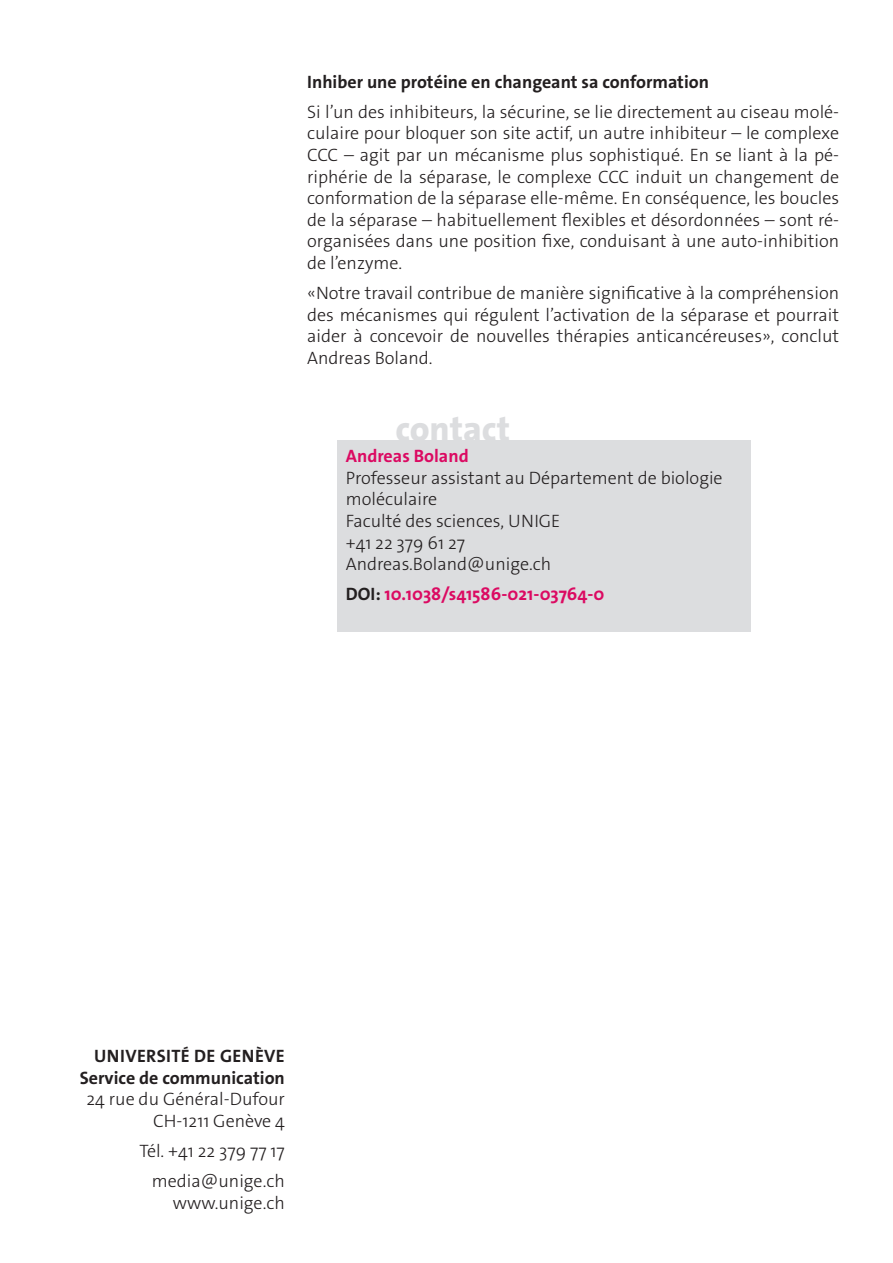
<style>
.page{position:relative;width:893px;height:1263px;background:#fff}
.page>*{position:absolute;margin:0;border:0;box-sizing:border-box;transform-origin:0 0}
._4__texte_courant{font:800 35.7px "The Sans Os F";color:#dcdddf}
._4__texte_courant-2{font:300 18px/21.6px "The Sans Os F";color:#231f20;text-align:justify}
.texte_courant{font:300 18px/21.6px "The Sans Os F";color:#231f20;text-align:right}
._4__texte_courant-3{font:700 18px "The Sans Os F";color:#231f20}
._4__texte_courant-4{font:700 18px "The Sans Os F";color:#db0a62}
.texte_courant-2{font:700 18px "The Sans Os F";letter-spacing:.02em;color:#231f20}
.s1{font-weight:700;color:#db0a62}
.s2{color:#231f20}
.s3{font-weight:700}
</style>
<div class="page">
<div style="left:337px;top:440px;width:413px;height:191px;background:#dcdddf"></div>
<p class="_4__texte_courant-3" style="left:307px;top:70px;width:403px">Inhiber une protéine en changeant sa conformation</p>
<p class="_4__texte_courant-2" style="left:307px;top:101px;width:533px">Si l’un des inhibiteurs, la sécurine, se lie directement au ciseau molé&shy;culaire pour bloquer son site actif, un autre inhibiteur – le complexe CCC – agit par un mécanisme plus sophistiqué. En se liant à la pé&shy;riphérie de la séparase, le complexe CCC induit un changement de conformation de la séparase elle-même. En conséquence, les boucles de la séparase – habituellement flexibles et désordonnées – sont ré&shy;organisées dans une position fixe, conduisant à une auto-inhibition de l’enzyme.</p>
<p class="_4__texte_courant-2" style="left:307px;top:282px;width:533px">«Notre travail contribue de manière significative à la compréhension des mécanismes qui régulent l’activation de la séparase et pourrait aider à concevoir de nouvelles thérapies anticancéreuses», conclut Andreas Boland.</p>
<p class="_4__texte_courant" style="left:395px;top:406px;width:116px">contact</p>
<p class="_4__texte_courant-2" style="left:346px;top:445px;width:378px;text-align:left"><span class="s1">Andreas Boland<br></span>Professeur assistant au Département de biologie moléculaire<br>Faculté des sciences, UNIGE<br>+41 22 379 61 27<br>Andreas.Boland@unige.ch</p>
<p class="_4__texte_courant-4" style="left:346px;top:583px;width:260px"><span class="s2">DOI:</span> 10.1038/s41586-021-03764-0</p>
<p class="texte_courant-2" style="left:94px;top:1044px;width:192px">UNIVERSITÉ DE GENÈVE</p>
<p class="texte_courant" style="left:80px;top:1067px;width:207px"><span class="s3">Service de communication<br></span>24 rue du Général-Dufour<br>CH-1211 Genève 4</p>
<p class="texte_courant" style="left:139px;top:1140px;width:147px">Tél. +41 22 379 77 17</p>
<p class="texte_courant" style="left:152px;top:1170px;width:135px">media@unige.ch www.unige.ch</p>
</div>
